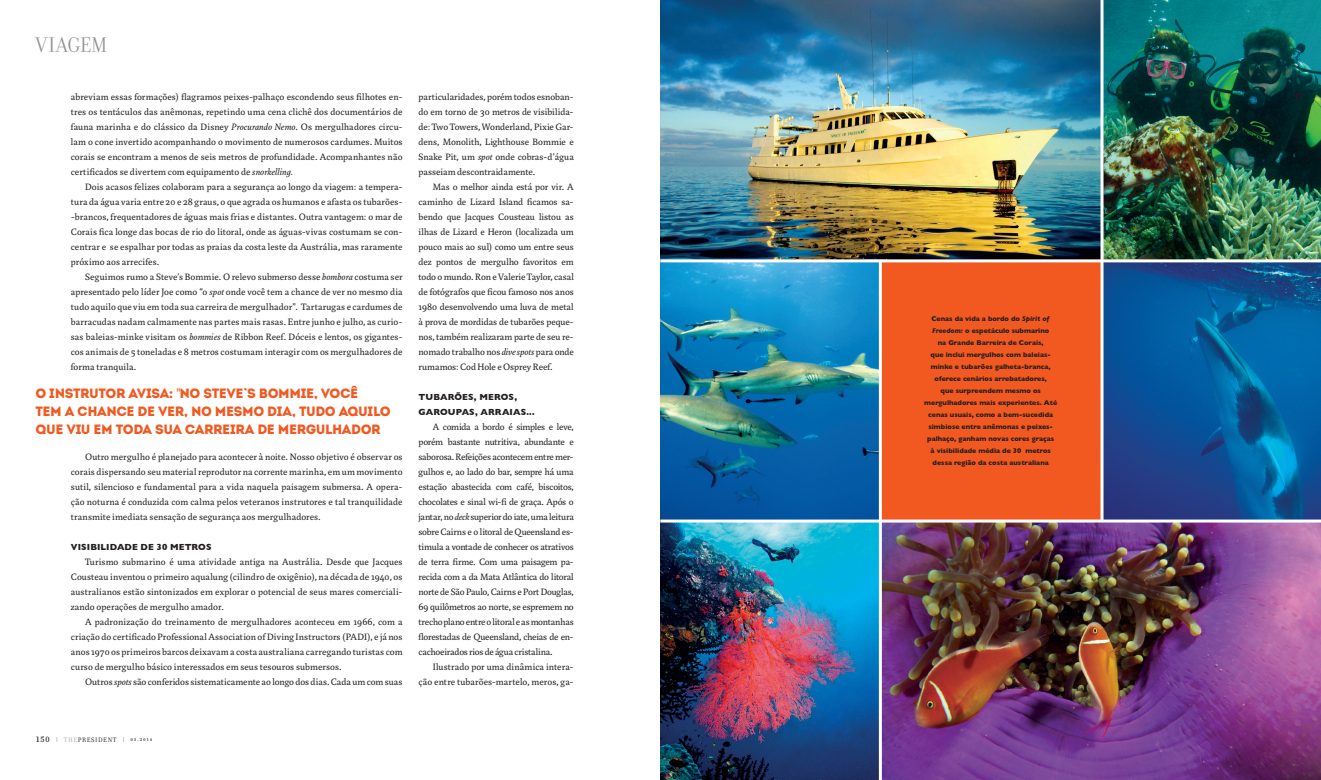
<style>
.page{position:relative;width:1321px;height:780px;background:#fff}
.page>*{position:absolute;margin:0;border:0;box-sizing:border-box;transform-origin:0 0}
.t1{font:23px "Filosofia Grand";letter-spacing:.03em;color:#939598}
.t2{font:13.5px "Intro";letter-spacing:-.03em;color:#f15921}
.TXT{font:10px/15px "Marat Std";letter-spacing:.005em;color:#231f20;text-align:justify}
.SUB{font:700 9px/15px "Gill Sans";letter-spacing:.01em;color:#231f20}
.t3{font:700 7px/12px "Gill Sans";color:#231f20;text-align:center}
.t4{font:7px "Filosofia";letter-spacing:.08em;color:#231f20}
.s1{font-style:italic}
.s2{font-family:"Filosofia Small Caps";font-size:13px}
.s3{font-family:"Filosofia Grand Caps"}
.s4{color:#a8a9ad}
.s5{font-family:"Filosofia Small Caps"}
</style>
<div class="page">
<img style="left:882px;top:522px;width:439px;height:258px">
<img style="left:660px;top:262px;width:219px;height:257px">
<img style="left:660px;top:522px;width:219px;height:258px">
<img style="left:1103px;top:262px;width:218px;height:257px">
<div style="left:880px;top:261px;width:221px;height:260px;background:#f15921"></div>
<img style="left:1103px;top:0;width:218px;height:259px">
<img style="left:660px;top:0;width:440px;height:259px">
<hr style="left:660px;top:519px;width:661px;height:3px;background:#fff">
<hr style="left:660px;top:259px;width:661px;height:3px;background:#fff">
<hr style="left:879px;top:261px;width:3px;height:519px;background:#fff">
<hr style="left:1100px;top:0;width:3px;height:521px;background:#fff">
<p class="t1" style="left:35px;top:33px;width:73px">VIAGEM</p>
<p class="TXT" style="left:71px;top:89px;width:333px">abreviam essas formações) flagramos peixes-palhaço escondendo seus filhotes en&shy;tres os tentáculos das anêmonas, repetindo uma cena clichê dos documentários de fauna marinha e do clássico da Disney <span class="s1">Procurando Nemo</span>. Os mergulhadores circu&shy;lam o cone invertido acompanhando o movimento de numerosos cardumes. Muitos corais se encontram a menos de seis metros de profundidade. Acompanhantes não certificados se divertem com equipamento de <span class="s1">snorkelling.</span></p>
<p class="TXT" style="left:71px;top:179px;width:333px;text-indent:14px">Dois acasos felizes colaboram para a segurança ao longo da viagem: a tempera&shy;tura da água varia entre 20 e 28 graus, o que agrada os humanos e afasta os tubarões--brancos, frequentadores de águas mais frias e distantes. Outra vantagem: o mar de Corais fica longe das bocas de rio do litoral, onde as águas-vivas costumam se con&shy;centrar e se espalhar por todas as praias da costa leste da Austrália, mas raramente próximo aos arrecifes.</p>
<p class="TXT" style="left:71px;top:269px;width:333px;text-indent:14px">Seguimos rumo a Steve’s Bommie. O relevo submerso desse <span class="s1">bombora</span> costuma ser apresentado pelo líder Joe como “o <span class="s1">spot</span> onde você tem a chance de ver no mesmo dia tudo aquilo que viu em toda sua carreira de mergulhador”. Tartarugas e cardumes de barracudas nadam calmamente nas partes mais rasas. Entre junho e julho, as curio&shy;sas baleias-minke visitam os <span class="s1">bommies</span> de Ribbon Reef. Dóceis e lentos, os gigantes&shy;cos animais de 5 toneladas e 8 metros costumam interagir com os mergulhadores de forma tranquila.</p>
<p class="t2" style="left:35px;top:385px;width:324px">O INSTRUTOR AVISA: "NO STEVE`S BOMMIE, VOCÊ</p>
<p class="t2" style="left:35px;top:403px;width:357px">TEM A CHANCE DE VER, NO MESMO DIA, TUDO AQUILO</p>
<p class="t2" style="left:35px;top:421px;width:347px">QUE VIU EM TODA SUA CARREIRA DE MERGULHADOR</p>
<p class="TXT" style="left:71px;top:449px;width:333px;text-indent:14px">Outro mergulho é planejado para acontecer à noite. Nosso objetivo é observar os corais dispersando seu material reprodutor na corrente marinha, em um movimento sutil, silencioso e fundamental para a vida naquela paisagem submersa. A opera&shy;ção noturna é conduzida com calma pelos veteranos instrutores e tal tranquilidade transmite imediata sensação de segurança aos mergulhadores.</p>
<p class="SUB" style="left:71px;top:539px;width:142px">VISIBILIDADE DE 30 METROS</p>
<p class="TXT" style="left:71px;top:554px;width:333px;text-indent:14px">Turismo submarino é uma atividade antiga na Austrália. Desde que Jacques Cousteau inventou o primeiro aqualung (cilindro de oxigênio), na década de 1940, os australianos estão sintonizados em explorar o potencial de seus mares comerciali&shy;zando operações de mergulho amador.</p>
<p class="TXT" style="left:71px;top:614px;width:333px;text-indent:14px">A padronização do treinamento de mergulhadores aconteceu em 1966, com a criação do certificado Professional Association of Diving Instructors (PADI), e já nos anos 1970 os primeiros barcos deixavam a costa australiana carregando turistas com curso de mergulho básico interessados em seus tesouros submersos.</p>
<p class="TXT" style="left:85px;top:674px;width:319px">Outros <span class="s1">spots</span> são conferidos sistematicamente ao longo dos dias. Cada um com suas</p>
<p class="TXT" style="left:419px;top:89px;width:157px">particularidades, porém todos esnoban&shy;do em torno de 30 metros de visibilida&shy;de: Two Towers, Wonderland, Pixie Gar&shy;dens, Monolith, Lighthouse Bommie e Snake Pit, um <span class="s1">spot</span> onde cobras-d’água passeiam descontraidamente.</p>
<p class="TXT" style="left:419px;top:179px;width:157px;text-indent:14px">Mas o melhor ainda está por vir. A caminho de Lizard Island ficamos sa&shy;bendo que Jacques Cousteau listou as ilhas de Lizard e Heron (localizada um pouco mais ao sul) como um entre seus dez pontos de mergulho favoritos em todo o mundo. Ron e Valerie Taylor, casal de fotógrafos que ficou famoso nos anos 1980 desenvolvendo uma luva de metal à prova de mordidas de tubarões peque&shy;nos, também realizaram parte de seu re&shy;nomado trabalho nos <span class="s1">dive spots</span> para onde rumamos: Cod Hole e Osprey Reef.</p>
<p class="SUB" style="left:419px;top:389px;width:118px">TUBARÕES, MEROS,<br>GAROUPAS, ARRAIAS...</p>
<p class="TXT" style="left:419px;top:419px;width:157px;text-indent:14px">A comida a bordo é simples e leve, porém bastante nutritiva, abundante e saborosa. Refeições acontecem entre mer&shy;gulhos e, ao lado do bar, sempre há uma estação abastecida com café, biscoitos, chocolates e sinal wi-fi de graça. Após o jantar, no <span class="s1">deck</span> superior do iate, uma leitura sobre Cairns e o litoral de Queensland es&shy;timula a vontade de conhecer os atrativos de terra firme. Com uma paisagem pa&shy;recida com a da Mata Atlântica do litoral norte de São Paulo, Cairns e Port Douglas, 69 quilômetros ao norte, se espremem no trecho plano entre o litoral e as montanhas florestadas de Queensland, cheias de en&shy;cachoeirados rios de água cristalina.</p>
<p class="TXT" style="left:419px;top:659px;width:157px;text-align:right">Ilustrado por uma dinâmica intera&shy;ção entre tubarões-martelo, meros, ga-</p>
<p class="t4" style="left:35px;top:736px;width:118px"><span class="s2">150</span> <span class="s3">|</span> <span class="s4">THE</span>PRESIDENT <span class="s3">|</span> <span class="s5">03.2014</span></p>
<p class="t3" style="left:924px;top:312px;width:134px">Cenas da vida a bordo do <span class="s1">Spirit of Freedom:</span> o espetáculo submarino<br>na Grande Barreira de Corais,<br>que inclui mergulhos com baleias&shy;minke e tubarões galheta-branca, oferece cenários arrebatadores,<br>que surpreendem mesmo os mergulhadores mais experientes. Até cenas usuais, como a bem-sucedida simbiose entre anêmonas e peixes&shy;palhaço, ganham novas cores graças<br>à visibilidade média de 30 metros dessa região da costa australiana</p>
</div>
